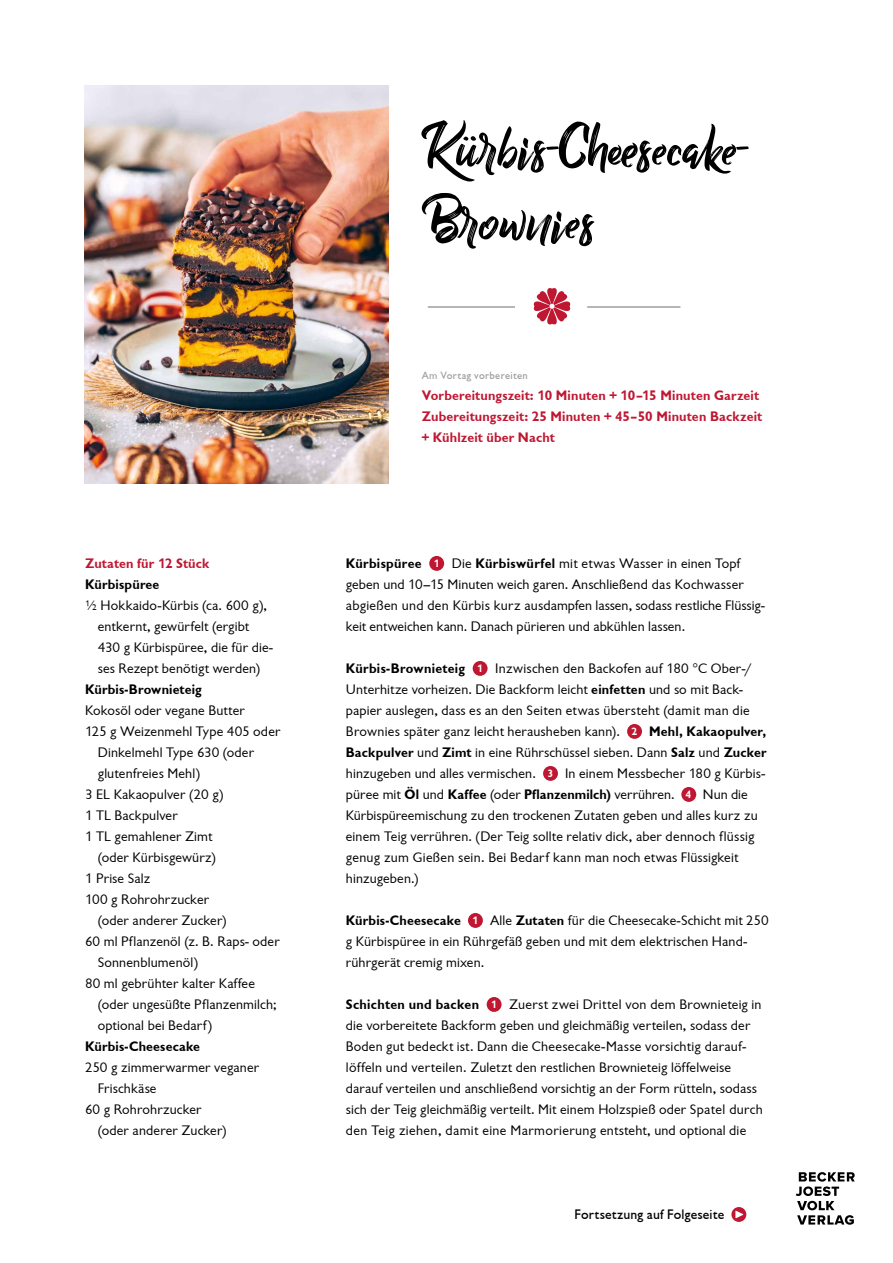
<style>
.page{position:relative;width:893px;height:1263px;background:#fff}
.page>*{position:absolute;margin:0;border:0;box-sizing:border-box;transform-origin:0 0}
.t1{font:64.5px/73.5px "Billy Ohio";letter-spacing:.005em;color:#000}
.t2{font:14.25px/21px "Chantilly";letter-spacing:.01em;color:#000}
.t3{font:700 14.25px/21px "Chantilly";letter-spacing:.015em;color:#bf1732}
.t4{font:700 14.25px "Chantilly";letter-spacing:.015em;color:#000}
.t5{font:500 14.25px "Chantilly";letter-spacing:.01em;color:#000}
.t6{font:500 10.95px "Chantilly";letter-spacing:.035em;color:#9d9e9e}
.s1{font-weight:700}
.s2{font-weight:700;font-size:10.95px;color:#fff}
</style>
<div class="page">
<svg style="left:796px;top:1172px;width:59px;height:53px"></svg>
<div style="left:429px;top:556px;width:15px;height:15px;background:#bf1732;border-radius:50%"></div>
<div style="left:473px;top:661px;width:15px;height:15px;background:#bf1732;border-radius:50%"></div>
<div style="left:627px;top:724px;width:15px;height:15px;background:#bf1732;border-radius:50%"></div>
<div style="left:543px;top:766px;width:15px;height:15px;background:#bf1732;border-radius:50%"></div>
<div style="left:681px;top:787px;width:15px;height:15px;background:#bf1732;border-radius:50%"></div>
<div style="left:468px;top:913px;width:15px;height:15px;background:#bf1732;border-radius:50%"></div>
<div style="left:487px;top:997px;width:15px;height:15px;background:#bf1732;border-radius:50%"></div>
<img style="left:84px;top:85px;width:304px;height:399px">
<div style="left:731px;top:1207px;width:15px;height:15px;background:#bf1732;border-radius:50%"></div>
<svg style="left:735px;top:1210px;width:8px;height:8px"></svg>
<hr style="left:428px;top:306px;width:252px;height:2px;background:#9d9e9e">
<div style="left:515px;top:270px;width:72px;height:72px;background:#fff;border-radius:50%"></div>
<svg style="left:533px;top:288px;width:38px;height:37px"></svg>
<p class="t3" style="left:85px;top:553px;width:126px">Zutaten für 12 Stück</p>
<p class="t4" style="left:85px;top:576px;width:76px">Kürbispüree</p>
<p class="t2" style="left:98px;top:595px;width:177px;text-indent:-13px">½ Hokkaido-Kürbis (ca. 600 g), entkernt, gewürfelt (ergibt<br>430 g Kürbispüree, die für die&shy;ses Rezept benötigt werden)</p>
<p class="t4" style="left:85px;top:681px;width:118px">Kürbis-Brownieteig</p>
<p class="t2" style="left:85px;top:700px;width:162px">Kokosöl oder vegane Butter</p>
<p class="t2" style="left:85px;top:721px;width:197px">125 g Weizenmehl Type 405 oder</p>
<p class="t2" style="left:98px;top:742px;width:158px">Dinkelmehl Type 630 (oder</p>
<p class="t2" style="left:98px;top:763px;width:104px">glutenfreies Mehl)</p>
<p class="t2" style="left:85px;top:784px;width:140px">3 EL Kakaopulver (20 g)</p>
<p class="t2" style="left:85px;top:805px;width:94px">1 TL Backpulver</p>
<p class="t2" style="left:85px;top:826px;width:129px">1 TL gemahlener Zimt</p>
<p class="t2" style="left:98px;top:847px;width:120px">(oder Kürbisgewürz)</p>
<p class="t2" style="left:85px;top:868px;width:67px">1 Prise Salz</p>
<p class="t2" style="left:85px;top:889px;width:126px">100 g Rohrohrzucker</p>
<p class="t2" style="left:98px;top:910px;width:131px">(oder anderer Zucker)</p>
<p class="t2" style="left:85px;top:931px;width:196px">60 ml Pflanzenöl (z. B. Raps- oder</p>
<p class="t2" style="left:98px;top:952px;width:102px">Sonnenblumenöl)</p>
<p class="t2" style="left:85px;top:973px;width:171px">80 ml gebrühter kalter Kaffee</p>
<p class="t2" style="left:98px;top:994px;width:180px">(oder ungesüßte Pflanzenmilch;</p>
<p class="t2" style="left:98px;top:1015px;width:116px">optional bei Bedarf)</p>
<p class="t4" style="left:85px;top:1038px;width:117px">Kürbis-Cheesecake</p>
<p class="t2" style="left:85px;top:1057px;width:176px">250 g zimmerwarmer veganer</p>
<p class="t2" style="left:98px;top:1078px;width:60px">Frischkäse</p>
<p class="t2" style="left:85px;top:1099px;width:118px">60 g Rohrohrzucker</p>
<p class="t2" style="left:98px;top:1120px;width:131px">(oder anderer Zucker)</p>
<h1 class="t1" style="left:422px;top:114px;width:330px">Kürbis-Cheesecake-<br>Brownies</h1>
<p class="t6" style="left:422px;top:369px;width:107px">Am Vortag vorbereiten</p>
<p class="t3" style="left:422px;top:385px;width:342px">Vorbereitungszeit: 10 Minuten + 10–15 Minuten Garzeit<br>Zubereitungszeit: 25 Minuten + 45–50 Minuten Backzeit + Kühlzeit über Nacht</p>
<p class="t2" style="left:346px;top:553px;width:420px"><span class="s1">Kürbispüree</span> <span class="s2">1</span> Die <span class="s1">Kürbiswürfel</span> mit etwas Wasser in einen Topf geben und 10–15 Minuten weich garen. Anschließend das Kochwasser abgießen und den Kürbis kurz ausdampfen lassen, sodass restliche Flüssig&shy;keit entweichen kann. Danach pürieren und abkühlen lassen.</p>
<p class="t2" style="left:346px;top:658px;width:422px"><span class="s1">Kürbis-Brownieteig</span> <span class="s2">1</span> Inzwischen den Backofen auf 180 °C Ober-/ Unterhitze vorheizen. Die Backform leicht <span class="s1">einfetten</span> und so mit Back&shy;papier auslegen, dass es an den Seiten etwas übersteht (damit man die Brownies später ganz leicht herausheben kann). <span class="s2">2</span> <span class="s1">Mehl, Kakaopulver, Backpulver</span> und <span class="s1">Zimt</span> in eine Rührschüssel sieben. Dann <span class="s1">Salz</span> und <span class="s1">Zucker </span>hinzugeben und alles vermischen. <span class="s2">3</span> In einem Messbecher 180 g Kürbis&shy;püree mit <span class="s1">Öl</span> und <span class="s1">Kaffee</span> (oder <span class="s1">Pflanzenmilch)</span> verrühren. <span class="s2">4</span> Nun die Kürbispüreemischung zu den trockenen Zutaten geben und alles kurz zu einem Teig verrühren. (Der Teig sollte relativ dick, aber dennoch flüssig genug zum Gießen sein. Bei Bedarf kann man noch etwas Flüssigkeit hinzugeben.)</p>
<p class="t2" style="left:346px;top:910px;width:424px"><span class="s1">Kürbis-Cheesecake</span> <span class="s2">1</span> Alle <span class="s1">Zutaten</span> für die Cheesecake-Schicht mit 250 g Kürbispüree in ein Rührgefäß geben und mit dem elektrischen Hand&shy;rührgerät cremig mixen.</p>
<p class="t2" style="left:346px;top:994px;width:419px"><span class="s1">Schichten und backen</span> <span class="s2">1</span> Zuerst zwei Drittel von dem Brownieteig in die vorbereitete Backform geben und gleichmäßig verteilen, sodass der Boden gut bedeckt ist. Dann die Cheesecake-Masse vorsichtig darauf&shy;löffeln und verteilen. Zuletzt den restlichen Brownieteig löffelweise darauf verteilen und anschließend vorsichtig an der Form rütteln, sodass sich der Teig gleichmäßig verteilt. Mit einem Holzspieß oder Spatel durch den Teig ziehen, damit eine Marmorierung entsteht, und optional die</p>
<p class="t5" style="left:574px;top:1207px;width:151px">Fortsetzung auf Folgeseite</p>
</div>
